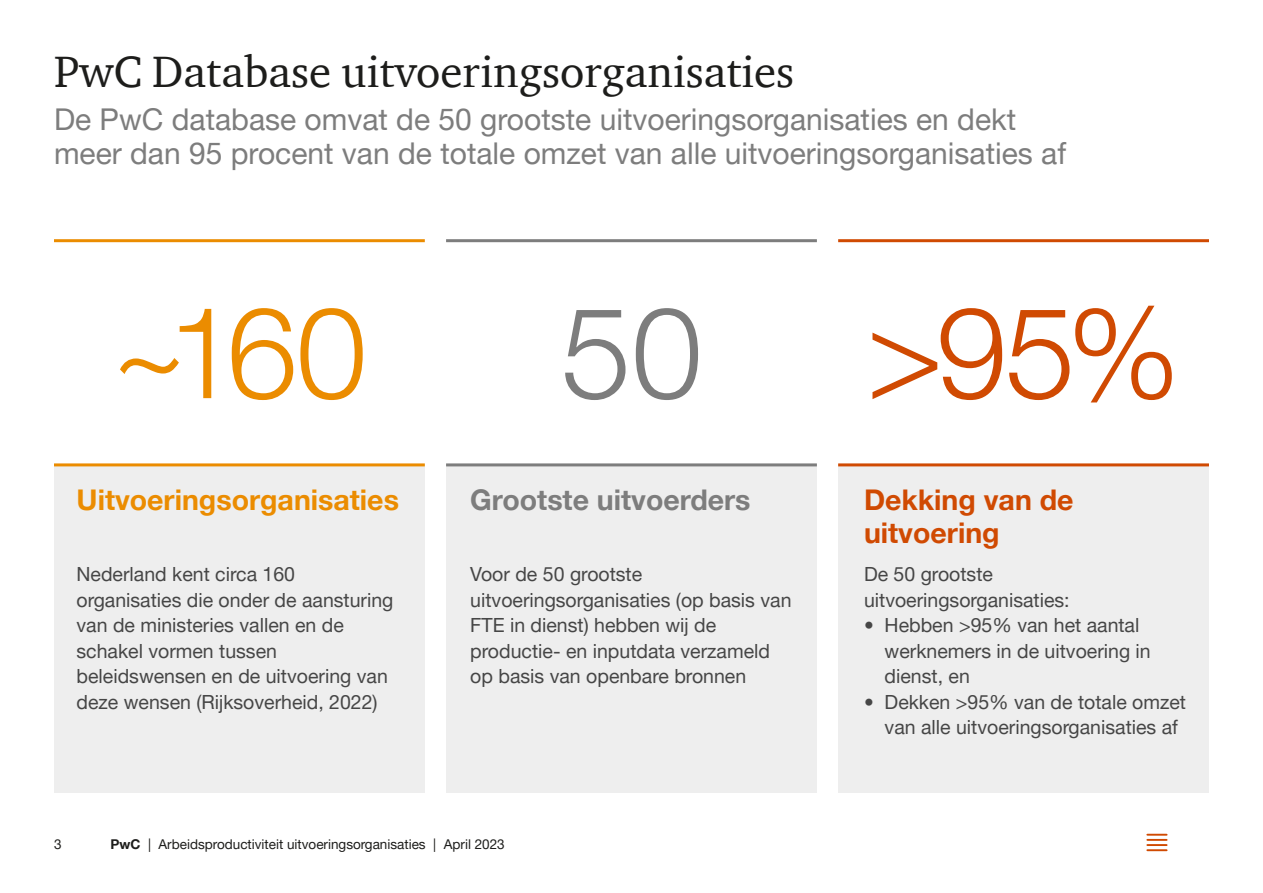
<style>
.page{position:relative;width:1263px;height:893px;background:#fff}
.page>*{position:absolute;margin:0;border:0;box-sizing:border-box;transform-origin:0 0}
.t1{font:300 127.5px "Helvetica Neue LT Pro";color:#eb8c00}
.t2{font:300 127.5px "Helvetica Neue LT Pro";color:#d04a02}
.t3{font:300 127.5px "Helvetica Neue LT Pro";color:#7d7d7d}
.t4{font:45px "ITC Charter Com";color:#1d1d1b}
.t5{font:30px "Helvetica Neue LT Pro";color:#7d7d7d}
.t6{font:700 28.5px "Helvetica Neue LT Pro";color:#eb8c00}
.t7{font:700 28.5px/33px "Helvetica Neue LT Pro";color:#d04a02}
.t8{font:700 28.5px "Helvetica Neue LT Pro";color:#7d7d7d}
.t9{font:19.5px/25.5px "Helvetica Neue LT Pro";color:#464646}
.t10{font:13.5px "Helvetica Neue LT Pro";color:#1d1d1b}
.s1{font-weight:700}
</style>
<div class="page">
<hr style="left:1147px;top:834px;width:20px;height:2px;background:#d04a02">
<hr style="left:1147px;top:839px;width:20px;height:2px;background:#d04a02">
<hr style="left:1147px;top:844px;width:20px;height:2px;background:#d04a02">
<hr style="left:1147px;top:849px;width:20px;height:2px;background:#d04a02">
<div style="left:54px;top:465px;width:371px;height:328px;background:#eee"></div>
<div style="left:446px;top:465px;width:371px;height:328px;background:#eee"></div>
<div style="left:838px;top:465px;width:371px;height:328px;background:#eee"></div>
<hr style="left:54px;top:463px;width:371px;height:3px;background:#eb8c00">
<hr style="left:54px;top:239px;width:371px;height:3px;background:#eb8c00">
<hr style="left:446px;top:463px;width:371px;height:3px;background:#7d7d7d">
<hr style="left:446px;top:239px;width:371px;height:3px;background:#7d7d7d">
<hr style="left:838px;top:463px;width:371px;height:3px;background:#d04a02">
<hr style="left:838px;top:239px;width:371px;height:3px;background:#d04a02">
<p class="t4" style="left:54px;top:44px;width:742px">PwC Database uitvoeringsorganisaties</p>
<p class="t5" style="left:54px;top:101px;width:964px">De PwC database omvat de 50 grootste uitvoeringsorganisaties en dekt</p>
<p class="t5" style="left:54px;top:135px;width:1014px">meer dan 95 procent van de totale omzet van alle uitvoeringsorganisaties af</p>
<p class="t1" style="left:111px;top:275px;width:257px">~160</p>
<p class="t3" style="left:561px;top:275px;width:143px">50</p>
<p class="t2" style="left:867px;top:275px;width:315px">&gt;95%</p>
<p class="t6" style="left:77px;top:483px;width:324px">Uitvoeringsorganisaties</p>
<p class="t8" style="left:470px;top:483px;width:282px">Grootste uitvoerders</p>
<p class="t7" style="left:864px;top:483px;width:211px">Dekking van de uitvoering</p>
<p class="t9" style="left:77px;top:561px;width:318px">Nederland kent circa 160 organisaties die onder de aansturing</p>
<p class="t9" style="left:77px;top:612px;width:269px">van de ministeries vallen en de</p>
<p class="t9" style="left:77px;top:637px;width:313px">schakel vormen tussen beleidswensen en de uitvoering van</p>
<p class="t9" style="left:77px;top:688px;width:303px">deze wensen (Rijksoverheid, 2022)</p>
<p class="t9" style="left:864px;top:561px;width:207px">De 50 grootste uitvoeringsorganisaties:</p>
<p class="t9" style="left:885px;top:612px;width:268px;text-indent:-21px">• Hebben &gt;95% van het aantal werknemers in de uitvoering in dienst, en</p>
<p class="t9" style="left:885px;top:688px;width:303px;text-indent:-21px">• Dekken &gt;95% van de totale omzet van alle uitvoeringsorganisaties af</p>
<p class="t9" style="left:470px;top:561px;width:173px">Voor de 50 grootste</p>
<p class="t9" style="left:470px;top:586px;width:323px">uitvoeringsorganisaties (op basis van</p>
<p class="t9" style="left:470px;top:612px;width:247px">FTE in dienst) hebben wij de</p>
<p class="t9" style="left:470px;top:637px;width:301px">productie- en inputdata verzameld</p>
<p class="t9" style="left:470px;top:663px;width:277px">op basis van openbare bronnen</p>
<p class="t10" style="left:54px;top:835px;width:9px">3</p>
<p class="t10" style="left:111px;top:835px;width:396px"><span class="s1">PwC</span> | Arbeidsproductiviteit uitvoeringsorganisaties | April 2023</p>
</div>
